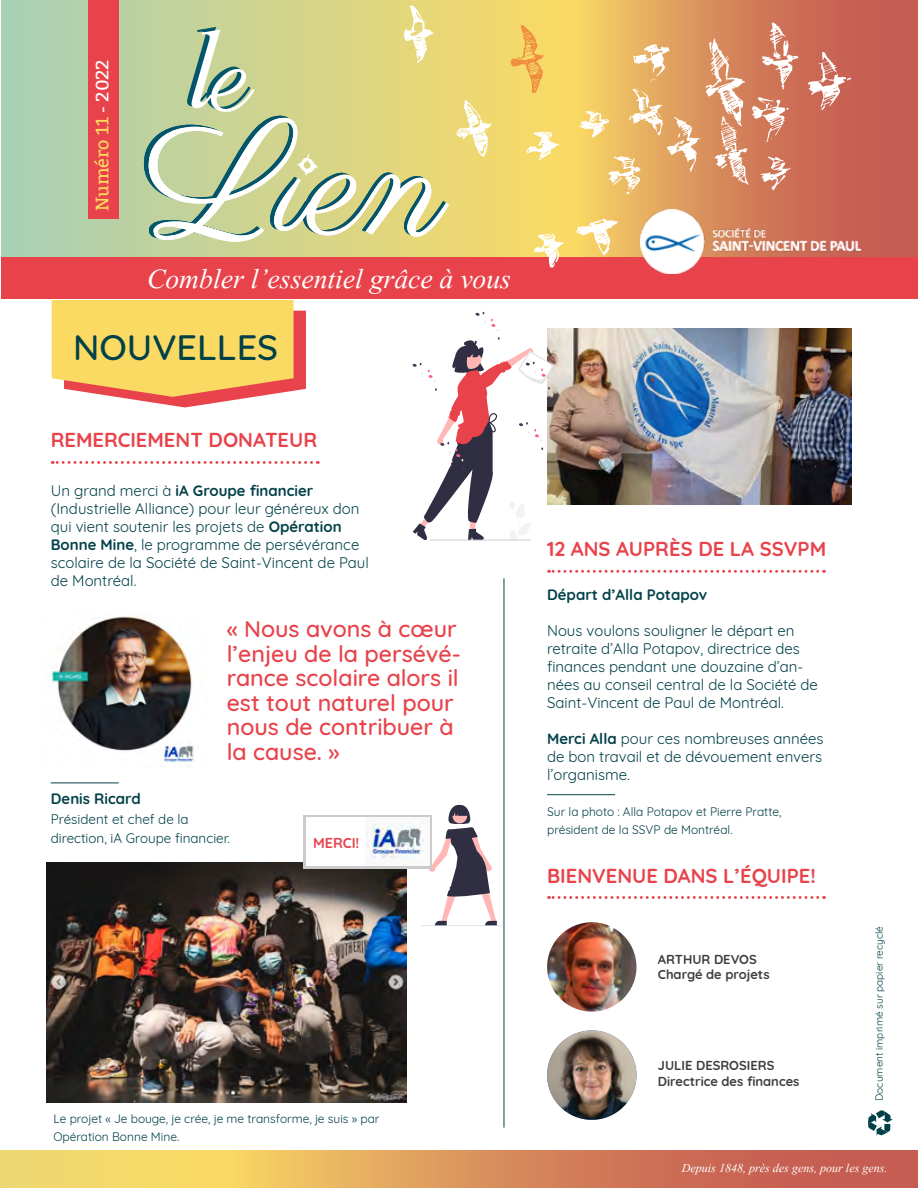
<style>
.page{position:relative;width:918px;height:1188px;background:#fff}
.page>*{position:absolute;margin:0;border:0;box-sizing:border-box;transform-origin:0 0}
.t1{font:500 36px "Quicksand";color:#034149}
.t2{font:34.35px "Vijaya";color:#fff}
.t3{font:500 23.25px/24.6px "Quicksand";color:#e8434b}
.t4{font:700 20.1px "Quicksand";color:#e8434b}
.t5{font:18px "Bitter";color:#fbda63}
.t6{font:15px/18px "Quicksand";color:#034149}
.t7{font:15px "Vijaya";color:#fff}
.t8{font:700 15px "Quicksand";color:#034149}
.t9{font:700 14.4px "Quicksand";color:#e8434b}
.t10{font:13.5px/19.5px "Quicksand";color:#034149}
.t11{font:700 12.9px/15.6px "Quicksand";color:#403d3d}
.t12{font:12px/18px "Quicksand";color:#034149}
.t13{font:10.05px "Quicksand";color:#034149}
.s1{color:#fff}
.s2{font-weight:700}
</style>
<div class="page">
<hr style="left:547px;top:794px;width:68px;height:1px;background:#034149">
<svg style="left:868px;top:1110px;width:25px;height:26px"></svg>
<svg style="left:2px;top:0;width:916px;height:258px;background:#d2b077"></svg>
<div style="left:88px;top:0;width:31px;height:219px;background:#e8434b"></div>
<div style="left:2px;top:258px;width:916px;height:41px;background:#e8434b"></div>
<img style="left:641px;top:209px;width:219px;height:64px">
<svg style="left:576px;top:219px;width:42px;height:36px"></svg>
<svg style="left:533px;top:234px;width:30px;height:34px"></svg>
<svg style="left:633px;top:44px;width:37px;height:38px"></svg>
<svg style="left:456px;top:100px;width:35px;height:57px"></svg>
<svg style="left:526px;top:132px;width:33px;height:28px"></svg>
<svg style="left:511px;top:25px;width:33px;height:68px;background:#f3c45e"></svg>
<svg style="left:808px;top:52px;width:43px;height:58px"></svg>
<svg style="left:579px;top:88px;width:121px;height:106px;background:#ebbd74"></svg>
<svg style="left:706px;top:22px;width:92px;height:168px;background:#d99376"></svg>
<svg style="left:144px;top:5px;width:305px;height:237px;background:#cdd296"></svg>
<svg style="left:0;top:1150px;width:918px;height:38px;background:#dd9b5d"></svg>
<svg style="left:549px;top:896px;width:269px;height:3px"></svg>
<svg style="left:549px;top:570px;width:269px;height:3px"></svg>
<img style="left:547px;top:922px;width:89px;height:90px;border-radius:45px">
<img style="left:547px;top:1030px;width:89px;height:90px;border-radius:45px">
<img style="left:547px;top:329px;width:305px;height:175px">
<hr style="left:504px;top:578px;width:1px;height:550px;background:#034149">
<svg style="left:475px;top:312px;width:24px;height:19px"></svg>
<svg style="left:413px;top:337px;width:141px;height:203px"></svg>
<hr style="left:430px;top:540px;width:101px;height:1px;background:#ccc">
<img style="left:46px;top:863px;width:360px;height:240px">
<img style="left:49px;top:616px;width:146px;height:150px">
<svg style="left:52px;top:461px;width:266px;height:3px"></svg>
<hr style="left:51px;top:783px;width:68px;height:1px;background:#034149">
<svg style="left:304px;top:815px;width:80px;height:54px"></svg>
<div style="left:306px;top:818px;width:123px;height:48px;background:#fff"></div>
<svg style="left:384px;top:805px;width:120px;height:121px"></svg>
<svg style="left:325px;top:890px;width:41px;height:34px"></svg>
<div style="left:365px;top:817px;width:64px;height:49px;background:#f9f9f9"></div>
<img style="left:367px;top:822px;width:56px;height:36px">
<svg style="left:52px;top:300px;width:254px;height:107px;background:#f9ca6e"></svg>
<p class="t5" style="left:92px;top:211px;width:153px;rotate:-90deg">Numéro 11 <span class="s1">- 2022</span></p>
<h2 class="t2" style="left:147px;top:252px;width:366px">Combler l’essentiel grâce à vous</h2>
<h1 class="t1" style="left:73px;top:318px;width:207px">NOUVELLES</h1>
<h3 class="t4" style="left:51px;top:423px;width:268px">REMERCIEMENT DONATEUR</h3>
<p class="t6" style="left:51px;top:481px;width:320px">Un grand merci à <span class="s2">iA Groupe financier </span>(Industrielle Alliance) pour leur généreux don qui vient soutenir les projets de <span class="s2">Opération Bonne Mine</span>, le programme de persévérance scolaire de la Société de Saint-Vincent de Paul de Montréal.</p>
<h3 class="t3" style="left:227px;top:614px;width:236px">« Nous avons à cœur l’enjeu de la persévé&shy;rance scolaire alors il est tout naturel pour nous de contribuer à la cause. »</h3>
<p class="t8" style="left:51px;top:786px;width:91px">Denis Ricard</p>
<p class="t10" style="left:51px;top:808px;width:181px">Président et chef de la direction, iA Groupe financier.</p>
<p class="t9" style="left:313px;top:831px;width:48px">MERCI!</p>
<p class="t12" style="left:53px;top:1108px;width:328px">Le projet « Je bouge, je crée, je me transforme, je suis » par<br>Opération Bonne Mine.</p>
<h3 class="t4" style="left:547px;top:532px;width:281px">12 ANS AUPRÈS DE LA SSVPM</h3>
<p class="t8" style="left:547px;top:582px;width:162px">Départ d’Alla Potapov</p>
<p class="t6" style="left:547px;top:620px;width:272px">Nous voulons souligner le départ en retraite d’Alla Potapov, directrice des finances pendant une douzaine d’an&shy;nées au conseil central de la Société de Saint-Vincent de Paul de Montréal.</p>
<p class="t6" style="left:547px;top:728px;width:278px;text-align:justify"><span class="s2">Merci Alla</span> pour ces nombreuses années de bon travail et de dévouement envers l’organisme.</p>
<p class="t12" style="left:547px;top:802px;width:236px">Sur la photo : Alla Potapov et Pierre Pratte, président de la SSVP de Montréal.</p>
<h3 class="t4" style="left:547px;top:859px;width:270px">BIENVENUE DANS L’ÉQUIPE!</h3>
<p class="t11" style="left:658px;top:950px;width:113px">ARTHUR DEVOS<br>Chargé de projets</p>
<p class="t11" style="left:658px;top:1057px;width:143px">JULIE DESROSIERS<br>Directrice des finances</p>
<p class="t13" style="left:871px;top:1101px;width:176px;rotate:-90deg">Document imprimé sur papier recyclé</p>
<p class="t7" style="left:682px;top:1156px;width:207px">Depuis 1848, près des gens, pour les gens.</p>
</div>
